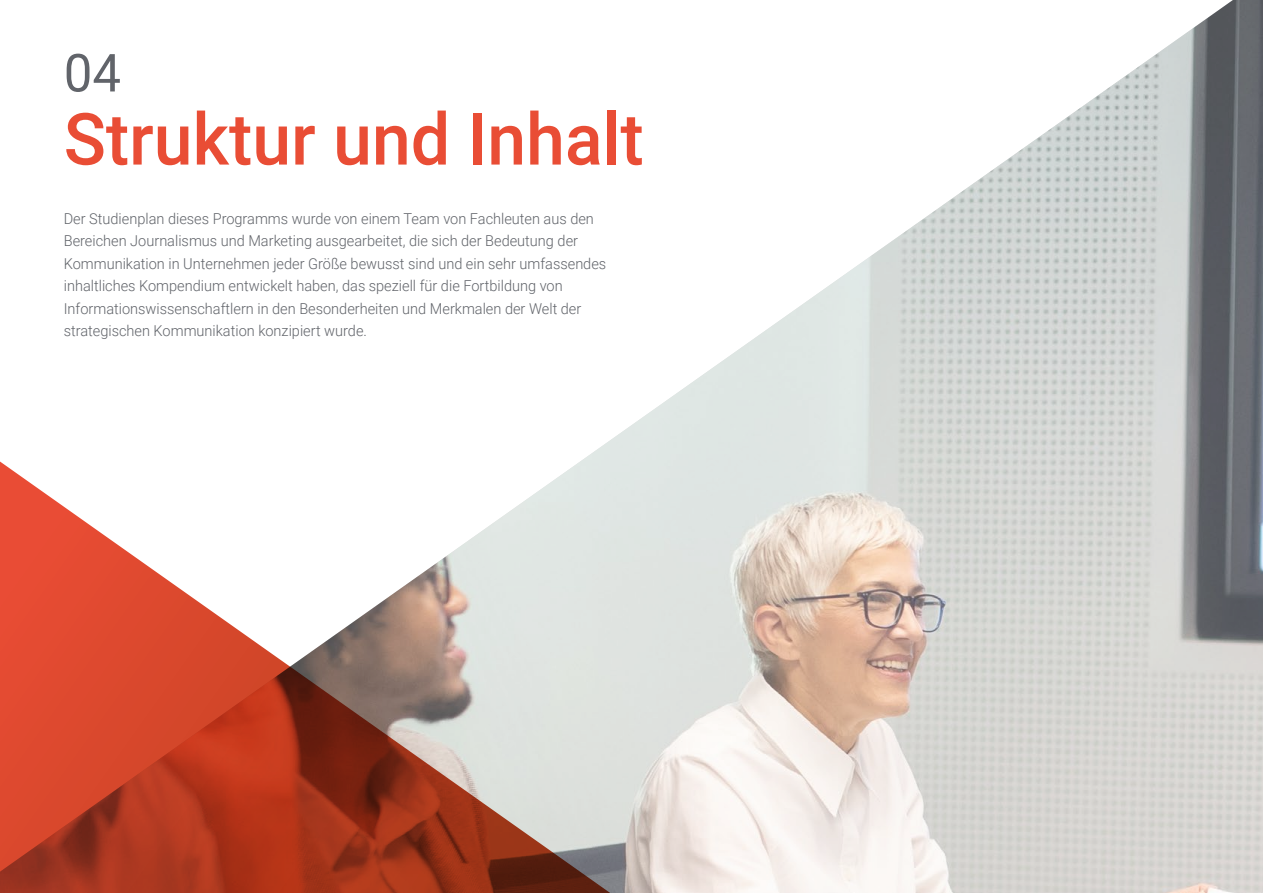
<style>
.page{position:relative;width:1263px;height:893px;background:#fff}
.page>*{position:absolute;margin:0;border:0;box-sizing:border-box;transform-origin:0 0}
.t1{font:500 72px "Roboto";color:#e94d35}
.t2{font:52.5px "Roboto";color:#61646a}
.t3{font:300 15px/22.5px "Roboto";color:#61646a}
</style>
<div class="page">
<img style="left:602px;top:0;width:661px;height:893px">
<svg style="left:0;top:446px;width:640px;height:447px"></svg>
<h2 class="t2" style="left:64px;top:36px;width:59px">04</h2>
<h1 class="t1" style="left:64px;top:89px;width:581px">Struktur und Inhalt</h1>
<p class="t3" style="left:64px;top:207px;width:544px">Der Studienplan dieses Programms wurde von einem Team von Fachleuten aus den Bereichen Journalismus und Marketing ausgearbeitet, die sich der Bedeutung der Kommunikation in Unternehmen jeder Größe bewusst sind und ein sehr umfassendes inhaltliches Kompendium entwickelt haben, das speziell für die Fortbildung von Informationswissenschaftlern in den Besonderheiten und Merkmalen der Welt der strategischen Kommunikation konzipiert wurde.</p>
</div>
